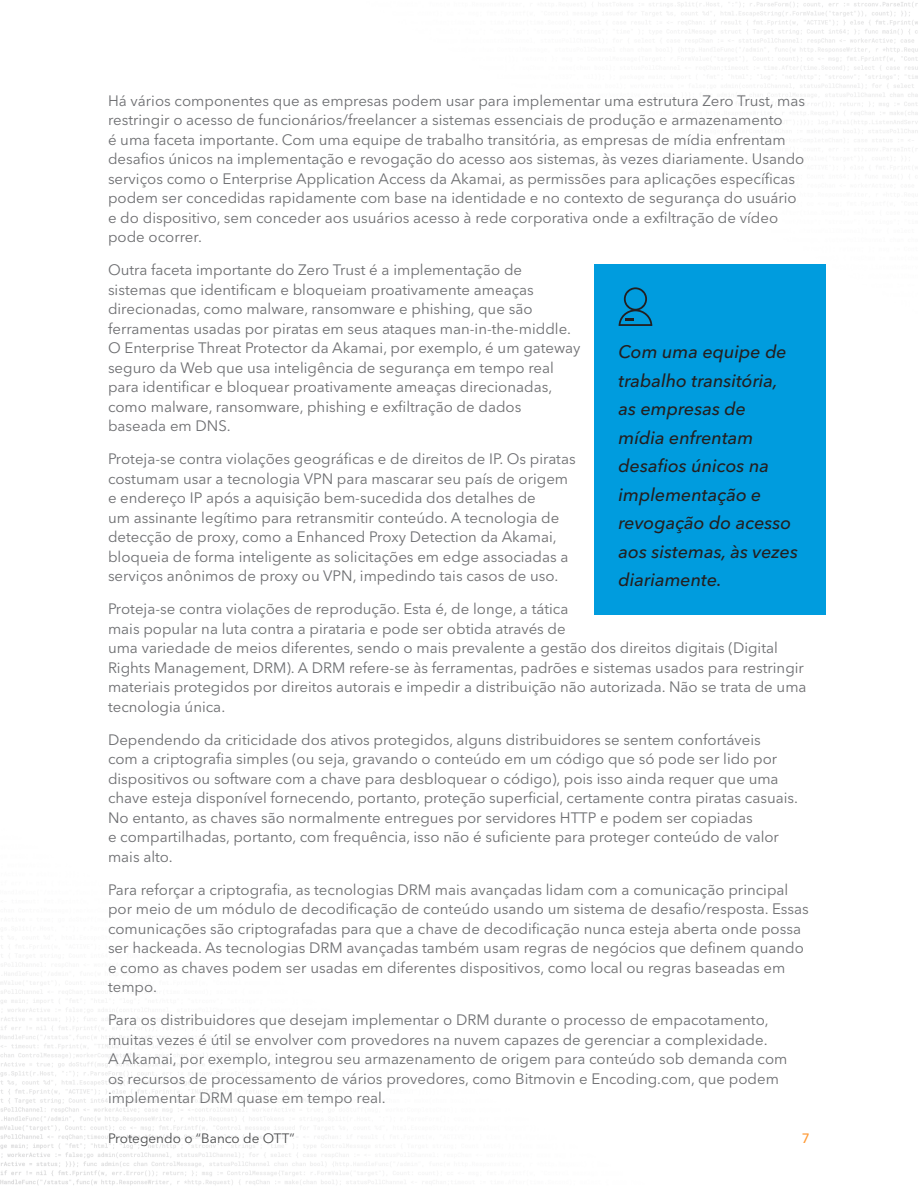
<style>
.page{position:relative;width:918px;height:1188px;background:#fff}
.page>*{position:absolute;margin:0;border:0;box-sizing:border-box;transform-origin:0 0}
.t1{font:italic 500 18px/28.5px "Avenir Next LT Pro";color:#231f20}
.t2{font:15px/19.5px "Avenir Next LT Pro";color:#6d6e71}
.t3{font:13.5px "Avenir Next LT Pro";color:#4b4c4d}
.t4{font:500 13.5px "Avenir Next LT Pro";color:#f93}
</style>
<div class="page">
<img style="left:0;top:2px;width:918px;height:1184px">
<div style="left:594px;top:265px;width:231px;height:350px;background:#009cde"></div>
<svg style="left:619px;top:287px;width:33px;height:39px"></svg>
<p class="t2" style="left:108px;top:91px;width:699px">Há vários componentes que as empresas podem usar para implementar uma estrutura Zero Trust, mas restringir o acesso de funcionários/freelancer a sistemas essenciais de produção e armazenamento<br>é uma faceta importante. Com uma equipe de trabalho transitória, as empresas de mídia enfrentam desafios únicos na implementação e revogação do acesso aos sistemas, às vezes diariamente. Usando serviços como o Enterprise Application Access da Akamai, as permissões para aplicações específicas podem ser concedidas rapidamente com base na identidade e no contexto de segurança do usuário e do dispositivo, sem conceder aos usuários acesso à rede corporativa onde a exfiltração de vídeo pode ocorrer.</p>
<p class="t2" style="left:108px;top:260px;width:474px">Outra faceta importante do Zero Trust é a implementação de sistemas que identificam e bloqueiam proativamente ameaças direcionadas, como malware, ransomware e phishing, que são ferramentas usadas por piratas em seus ataques man-in-the-middle.<br>O Enterprise Threat Protector da Akamai, por exemplo, é um gateway seguro da Web que usa inteligência de segurança em tempo real para identificar e bloquear proativamente ameaças direcionadas, como malware, ransomware, phishing e exfiltração de dados baseada em DNS.</p>
<p class="t2" style="left:108px;top:449px;width:469px">Proteja-se contra violações geográficas e de direitos de IP. Os piratas costumam usar a tecnologia VPN para mascarar seu país de origem e endereço IP após a aquisição bem-sucedida dos detalhes de<br>um assinante legítimo para retransmitir conteúdo. A tecnologia de detecção de proxy, como a Enhanced Proxy Detection da Akamai, bloqueia de forma inteligente as solicitações em edge associadas a serviços anônimos de proxy ou VPN, impedindo tais casos de uso.</p>
<p class="t2" style="left:108px;top:599px;width:700px">Proteja-se contra violações de reprodução. Esta é, de longe, a tática<br>mais popular na luta contra a pirataria e pode ser obtida através de<br>uma variedade de meios diferentes, sendo o mais prevalente a gestão dos direitos digitais (Digital Rights Management, DRM). A DRM refere-se às ferramentas, padrões e sistemas usados para restringir materiais protegidos por direitos autorais e impedir a distribuição não autorizada. Não se trata de uma tecnologia única.</p>
<p class="t2" style="left:108px;top:730px;width:692px">Dependendo da criticidade dos ativos protegidos, alguns distribuidores se sentem confortáveis<br>com a criptografia simples (ou seja, gravando o conteúdo em um código que só pode ser lido por dispositivos ou software com a chave para desbloquear o código), pois isso ainda requer que uma chave esteja disponível fornecendo, portanto, proteção superficial, certamente contra piratas casuais.<br>No entanto, as chaves são normalmente entregues por servidores HTTP e podem ser copiadas<br>e compartilhadas, portanto, com frequência, isso não é suficiente para proteger conteúdo de valor mais alto.</p>
<p class="t2" style="left:108px;top:880px;width:702px">Para reforçar a criptografia, as tecnologias DRM mais avançadas lidam com a comunicação principal por meio de um módulo de decodificação de conteúdo usando um sistema de desafio/resposta. Essas comunicações são criptografadas para que a chave de decodificação nunca esteja aberta onde possa ser hackeada. As tecnologias DRM avançadas também usam regras de negócios que definem quando e como as chaves podem ser usadas em diferentes dispositivos, como local ou regras baseadas em tempo.</p>
<p class="t2" style="left:108px;top:1010px;width:681px">Para os distribuidores que desejam implementar o DRM durante o processo de empacotamento, muitas vezes é útil se envolver com provedores na nuvem capazes de gerenciar a complexidade.<br>A Akamai, por exemplo, integrou seu armazenamento de origem para conteúdo sob demanda com os recursos de processamento de vários provedores, como Bitmovin e Encoding.com, que podem implementar DRM quase em tempo real.</p>
<p class="t1" style="left:619px;top:338px;width:181px">Com uma equipe de trabalho transitória, as empresas de<br>mídia enfrentam desafios únicos na implementação e revogação do acesso aos sistemas, às vezes diariamente.</p>
<p class="t3" style="left:108px;top:1131px;width:188px">Protegendo o “Banco de OTT”</p>
<p class="t4" style="left:802px;top:1131px;width:10px">7</p>
</div>
